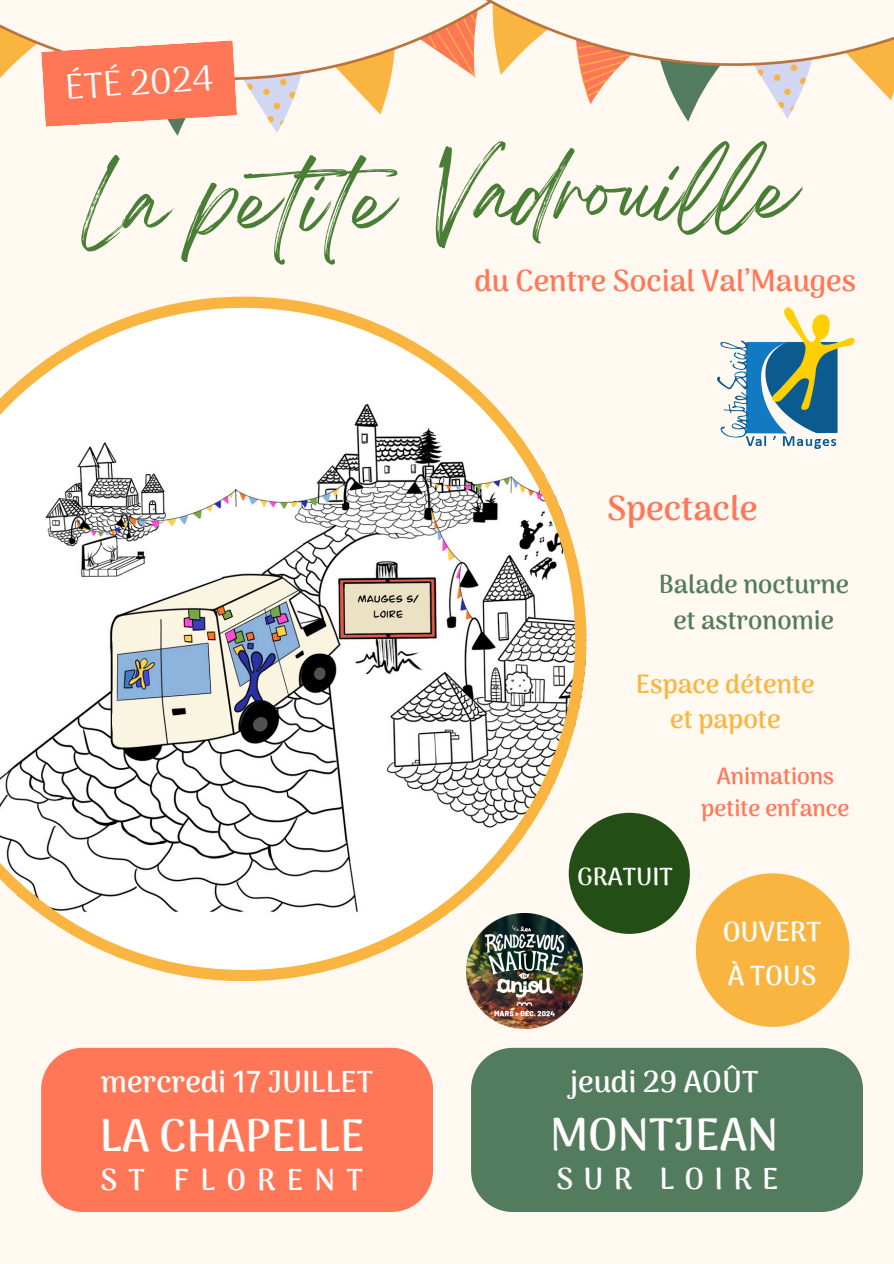
<style>
.page{position:relative;width:894px;height:1264px;background:#fff}
.page>*{position:absolute;margin:0;border:0;box-sizing:border-box;transform-origin:0 0}
.t1{font:73.8px "Breathing";color:#487e35}
.t2{font:700 45px "Arima Madurai";color:#fff}
.t3{font:35.85px "Arima Madurai";color:#fff}
.t4{font:700 34.35px "Arima Madurai";color:#ff7757}
.t5{font:700 30px "Arima Madurai";color:#fff}
.t6{font:700 30px "Arima Madurai";color:#ff7757}
.t7{font:700 30px "Arima Madurai";letter-spacing:.37em;color:#fff}
.t8{font:700 30px "Arima Madurai";letter-spacing:.34em;color:#fff}
.t9{font:700 27.15px/44px "Arima Madurai";color:#fff}
.t10{font:700 26.25px "Arima Madurai";color:#fab540}
.t11{font:700 25.65px/35.2px "Arima Madurai";color:#537b5d;text-align:center}
.t12{font:700 24.45px "Arima Madurai";color:#fff}
.t13{font:700 22.95px/31.5px "Arima Madurai";color:#ff7757;text-align:center}
</style>
<div class="page">
<div style="left:0;top:0;width:893px;height:1263px;background:#fff9f1"></div>
<svg style="left:0;top:296px;width:586px;height:684px"></svg>
<div style="left:41px;top:1047px;width:392px;height:164px;background:#ff7757"></div>
<div style="left:471px;top:1047px;width:391px;height:164px;background:#537b5d"></div>
<div style="left:568px;top:812px;width:121px;height:121px;background:#234f16;border-radius:50%"></div>
<div style="left:695px;top:873px;width:154px;height:153px;background:#fab540;border-radius:50%"></div>
<img style="left:717px;top:308px;width:137px;height:140px">
<svg style="left:0;top:0;width:893px;height:136px"></svg>
<img style="left:466px;top:913px;width:116px;height:115px">
<h4 class="t3" style="left:64px;top:65px;width:150px;rotate:-3deg">ÉTÉ 2024</h4>
<p class="t1" style="left:82px;top:180px;width:351px">La petite</p>
<h1 class="t1" style="left:435px;top:170px;width:361px">Vadrouille</h1>
<p class="t6" style="left:474px;top:263px;width:383px">du Centre Social Val’Mauges</p>
<p class="t5" style="left:101px;top:1064px;width:274px">mercredi 17 JUILLET</p>
<p class="t2" style="left:100px;top:1108px;width:266px">LA CHAPELLE</p>
<p class="t7" style="left:100px;top:1162px;width:264px">ST FLORENT</p>
<h1 class="t4" style="left:607px;top:488px;width:152px">Spectacle</h1>
<p class="t11" style="left:658px;top:567px;width:192px">Balade nocturne et astronomie</p>
<p class="t10" style="left:635px;top:668px;width:180px">Espace détente</p>
<h3 class="t10" style="left:670px;top:704px;width:112px">et papote</h3>
<p class="t12" style="left:577px;top:862px;width:97px">GRATUIT</p>
<h5 class="t13" style="left:701px;top:760px;width:150px">Animations petite enfance</h5>
<h6 class="t9" style="left:722px;top:909px;width:100px">OUVERT<br>À TOUS</h6>
<p class="t5" style="left:570px;top:1063px;width:189px">jeudi 29 AOÛT</p>
<p class="t2" style="left:550px;top:1108px;width:230px">MONTJEAN</p>
<p class="t8" style="left:556px;top:1160px;width:223px">SUR LOIRE</p>
</div>
